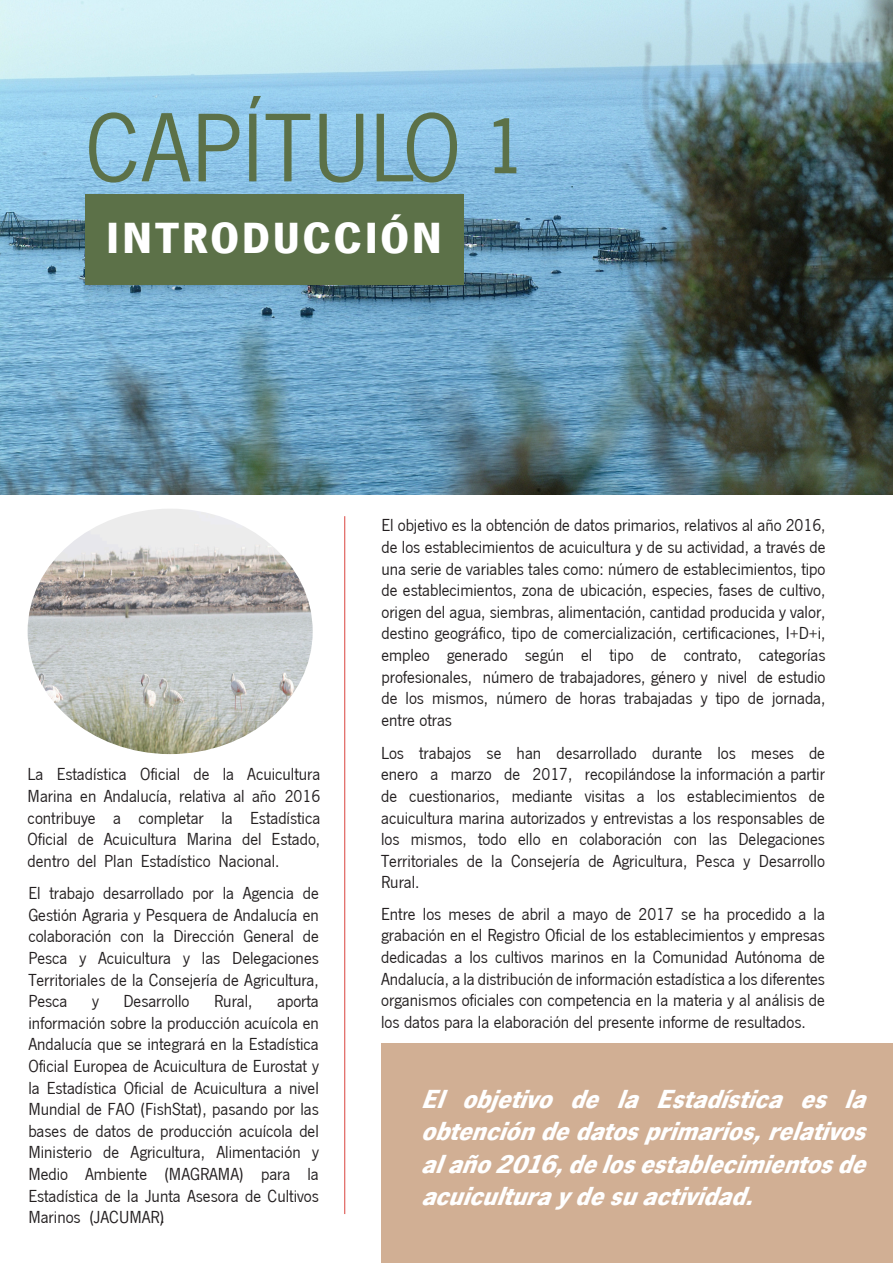
<style>
.page{position:relative;width:893px;height:1263px;background:#fff}
.page>*{position:absolute;margin:0;border:0;box-sizing:border-box;transform-origin:0 0}
.t1{font:89.25px "News Got DCD";letter-spacing:.005em;color:#5c7148}
.t2{font:700 45px "News Got T";letter-spacing:.06em;color:#fff}
.t3{font:italic 700 27px/32.4px "News Got T";color:#fff;text-align:justify}
.t4{font:18px/21.6px "News Got T";color:#231f20;text-align:justify}
.Body_Text{font:18px/21.6px "News Got T";color:#231f20;text-align:justify}
.s1{font-style:inherit}
</style>
<div class="page">
<img style="left:0;top:0;width:893px;height:495px">
<img style="left:28px;top:509px;width:285px;height:245px">
<div style="left:85px;top:195px;width:378px;height:90px;background:#5c7148"></div>
<hr style="left:344px;top:516px;width:1px;height:698px;background:#da443f">
<div style="left:381px;top:1044px;width:512px;height:219px;background:#d1af94"></div>
<p class="t1" style="left:85px;top:92px;width:436px">CAPÍTULO 1</p>
<p class="t2" style="left:106px;top:211px;width:337px">INTRODUCCIÓN</p>
<p class="Body_Text" style="left:28px;top:764px;width:294px">L<span class="s1">a Estadística Oficial de la Acuicultura Marina en Andalucía, relativa al año 2016 </span>contribuye a completar la Estadística Oficial de Acuicultura Marina del Estado, dentro del Plan Estadístico Nacional.</p>
<p class="Body_Text" style="left:28px;top:883px;width:292px">El trabajo desarrollado por la Agencia de Gestión Agraria y Pesquera de Andalucía en colaboración con la Dirección General de Pesca y Acuicultura y las Delegaciones Territoriales de la Consejería de Agricultura, Pesca</p>
<p class="Body_Text" style="left:92px;top:991px;width:8px">y</p>
<p class="Body_Text" style="left:123px;top:991px;width:68px">Desarrollo</p>
<p class="Body_Text" style="left:214px;top:991px;width:40px">Rural,</p>
<p class="Body_Text" style="left:28px;top:991px;width:292px;text-indent:249px">aporta información sobre la producción acuícola en Andalucía que se integrará en la Estadística Oficial Europea de Acuicultura de Eurostat y la Estadística Oficial de Acuicultura a nivel Mundial de FAO (FishStat), pasando por las bases de datos de producción acuícola del</p>
<p class="t4" style="left:28px;top:1142px;width:292px">Ministerio de Agricultura, Alimentación y Medio Ambiente (MAGRAMA) para la Estadística de la Junta Asesora de Cultivos Marinos (JACUMAR)<span class="s1">.</span></p>
<p class="t4" style="left:381px;top:515px;width:446px">El objetivo es la obtención de datos primarios, relativos al año 2016, de los establecimientos de acuicultura y de su actividad, a través de una serie de variables tales como: número de establecimientos, tipo de establecimientos, zona de ubicación, especies, fases de cultivo, origen del agua, siembras, alimentación, cantidad producida y valor, destino geográfico, tipo de comercialización, certificaciones, I+D+i, empleo generado según el tipo de contrato, categorías profesionales, número de trabajadores, género y nivel de estudio de los mismos, número de horas trabajadas y tipo de jornada, entre otras</p>
<p class="t4" style="left:381px;top:742px;width:445px">Los trabajos se han desarrollado durante los meses de enero a marzo de 2017, recopilándose la información a partir de cuestionarios, mediante visitas a los establecimientos de acuicultura marina autorizados y entrevistas a los responsables de los mismos, todo ello en colaboración con las Delegaciones Territoriales de la Consejería de Agricultura, Pesca y Desarrollo Rural.</p>
<p class="t4" style="left:381px;top:903px;width:445px">Entre los meses de abril a mayo de 2017 se ha procedido a la grabación en el Registro Oficial de los establecimientos y empresas dedicadas a los cultivos marinos en la Comunidad Autónoma de Andalucía, a la distribución de información estadística a los diferentes organismos oficiales con competencia en la materia y al análisis de los datos para la elaboración del presente informe de resultados.</p>
<p class="t3" style="left:421px;top:1082px;width:457px">El objetivo de la Estadística es la obtencióndedatosprimarios,relativos alaño2016,delosestablecimientosde acuiculturaydesuactividad.</p>
</div>
